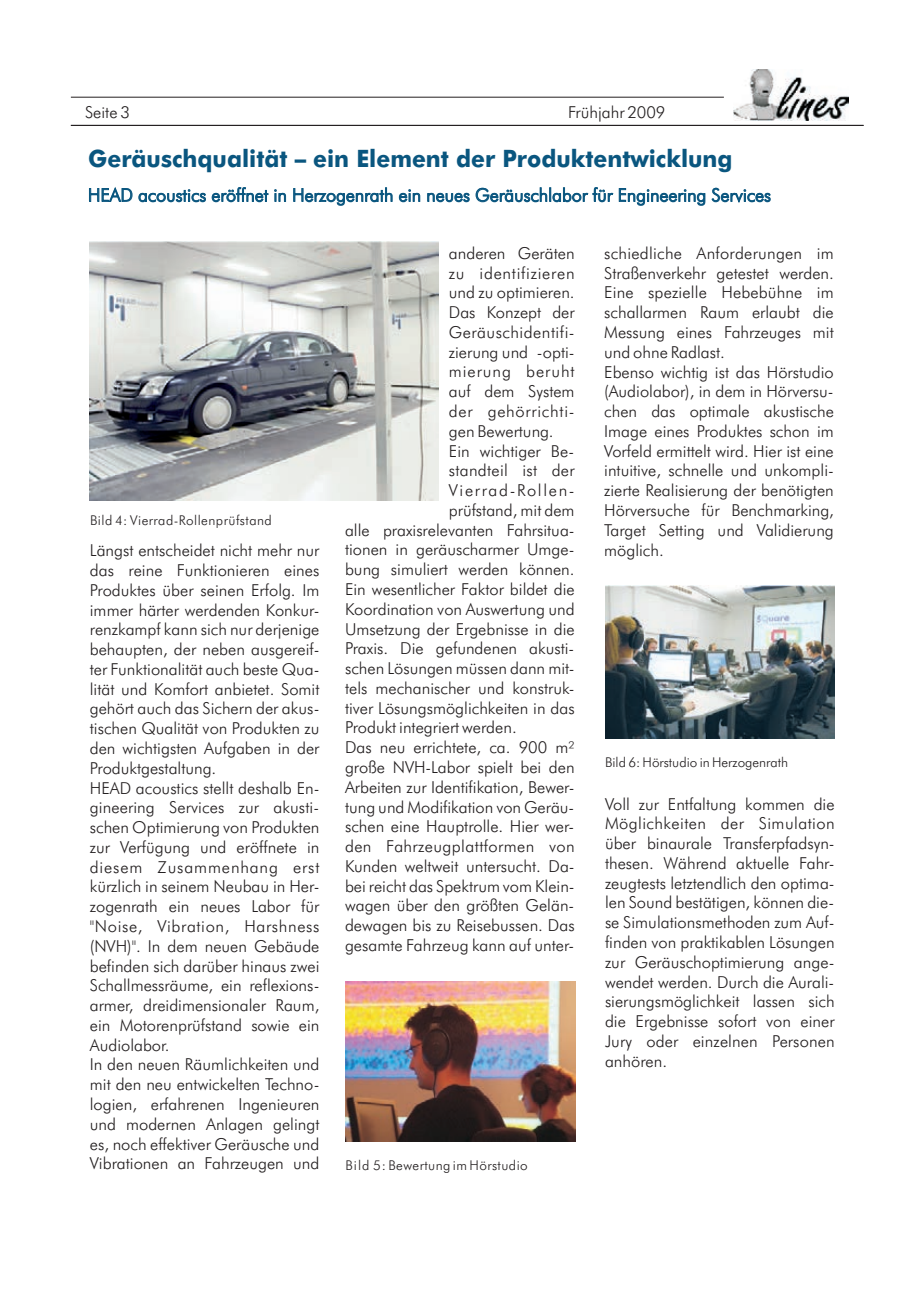
<style>
.page{position:relative;width:921px;height:1290px;background:#fff}
.page>*{position:absolute;margin:0;border:0;box-sizing:border-box;transform-origin:0 0}
.t1{font:700 24px "Futura Md BT";color:#0a567f;scale:.95 1}
.t2{font:18px "Futura Lt BT";color:#0a567f}
.t3{font:16.5px/19.8px "Futura Lt BT";color:#231f20}
.t4{font:16.5px "Futura Lt BT";letter-spacing:.045em;color:#231f20}
.t5{font:16.5px "Futura Lt BT";letter-spacing:.025em;color:#231f20}
.t6{font:16.5px "Futura Lt BT";letter-spacing:.03em;color:#231f20}
.t7{font:16.5px "Futura Lt BT";letter-spacing:.1em;color:#231f20}
.t8{font:16.5px "Futura Lt BT";letter-spacing:.055em;color:#231f20}
.t9{font:13.5px "Futura Lt BT";letter-spacing:.035em;color:#231f20}
.t10{font:13.5px "Futura Lt BT";color:#231f20}
</style>
<div class="page">
<img style="left:733px;top:70px;width:115px;height:51px">
<hr style="left:71px;top:97px;width:653px;height:1px;background:#231f20">
<hr style="left:71px;top:125px;width:793px;height:1px;background:#231f20">
<img style="left:605px;top:586px;width:230px;height:153px">
<img style="left:345px;top:981px;width:231px;height:160px">
<img style="left:90px;top:242px;width:348px;height:259px">
<p class="t3" style="left:85px;top:104px;width:46px">Seite 3</p>
<p class="t3" style="left:568px;top:104px;width:99px">Frühjahr 2009</p>
<h1 class="t1" style="left:88px;top:149px;width:680px">Geräuschqualität – ein Element der Produktentwicklung</h1>
<p class="t2" style="left:88px;top:188px;width:685px">HEAD acoustics eröffnet in Herzogenrath ein neues Geräuschlabor für Engineering Services</p>
<p class="t9" style="left:90px;top:515px;width:183px">Bild 4: Vierrad-Rollenprüfstand</p>
<p class="t3" style="left:90px;top:542px;width:231px">Längst entscheidet nicht mehr nur das reine Funktionieren eines<br>Produktes über seinen Erfolg. Im immer härter werdenden Konkur&shy;renzkampf kann sich nur derjenige behaupten, der neben ausgereif&shy;ter Funktionalität auch beste Qua&shy;lität und Komfort anbietet. Somit gehört auch das Sichern der akus&shy;tischen Qualität von Produkten zu den wichtigsten Aufgaben in der<br>Produktgestaltung.<br>HEAD acoustics stellt deshalb En&shy;gineering Services zur akusti&shy;schen Optimierung von Produkten zur Verfügung und eröffnete in diesem Zusammenhang erst kürzlich in seinem Neubau in Her&shy;zogenrath ein neues Labor für "Noise, Vibration, Harshness (NVH)". In dem neuen Gebäude befinden sich darüber hinaus zwei<br>Schallmessräume, ein reflexions&shy;armer, dreidimensionaler Raum, ein Motorenprüfstand sowie ein<br>Audiolabor.<br>In den neuen Räumlichkeiten und mit den neu entwickelten Techno&shy;logien, erfahrenen Ingenieuren und modernen Anlagen gelingt es, noch effektiver Geräusche und<br>Vibrationen an Fahrzeugen und</p>
<p class="t3" style="left:449px;top:245px;width:127px">anderen Geräten</p>
<p class="t4" style="left:449px;top:266px;width:127px">zu identifizieren</p>
<p class="t3" style="left:449px;top:284px;width:127px">und zu optimieren.</p>
<p class="t3" style="left:449px;top:304px;width:127px">Das Konzept der</p>
<p class="t6" style="left:449px;top:325px;width:127px">Geräuschidentifi-</p>
<p class="t3" style="left:449px;top:343px;width:127px">zierung und -opti-</p>
<p class="t8" style="left:449px;top:365px;width:127px">mierung beruht</p>
<p class="t3" style="left:449px;top:383px;width:127px">auf dem System</p>
<p class="t4" style="left:449px;top:404px;width:127px">der gehörrichti-</p>
<p class="t3" style="left:449px;top:423px;width:106px">gen Bewertung.</p>
<p class="t3" style="left:449px;top:442px;width:127px">Ein wichtiger Be-</p>
<p class="t3" style="left:449px;top:462px;width:127px">standteil ist der</p>
<p class="t7" style="left:449px;top:484px;width:127px">Vierrad-Rollen-</p>
<p class="t3" style="left:449px;top:502px;width:127px">prüfstand, mit dem</p>
<p class="t3" style="left:345px;top:521px;width:231px">alle praxisrelevanten Fahrsitua-</p>
<p class="t3" style="left:345px;top:541px;width:231px">tionen in geräuscharmer Umge-</p>
<p class="t3" style="left:345px;top:561px;width:231px">bung simuliert werden können.</p>
<p class="t3" style="left:345px;top:581px;width:231px">Ein wesentlicher Faktor bildet die</p>
<p class="t3" style="left:345px;top:601px;width:231px">Koordination von Auswertung und</p>
<p class="t3" style="left:345px;top:620px;width:231px">Umsetzung der Ergebnisse in die</p>
<p class="t3" style="left:345px;top:640px;width:231px">Praxis. Die gefundenen akusti-</p>
<p class="t3" style="left:345px;top:660px;width:231px">schen Lösungen müssen dann mit-</p>
<p class="t3" style="left:345px;top:680px;width:231px">tels mechanischer und konstruk-</p>
<p class="t3" style="left:345px;top:699px;width:231px">tiver Lösungsmöglichkeiten in das</p>
<p class="t3" style="left:345px;top:719px;width:173px">Produkt integriert werden.</p>
<p class="t3" style="left:345px;top:739px;width:231px">Das neu errichtete, ca. 900 m²</p>
<p class="t3" style="left:345px;top:759px;width:231px">große NVH-Labor spielt bei den</p>
<p class="t3" style="left:345px;top:779px;width:231px">Arbeiten zur Identifikation, Bewer-</p>
<p class="t3" style="left:345px;top:798px;width:231px">tung und Modifikation von Geräu-</p>
<p class="t3" style="left:345px;top:818px;width:231px">schen eine Hauptrolle. Hier wer-</p>
<p class="t5" style="left:345px;top:840px;width:231px">den Fahrzeugplattformen von</p>
<p class="t3" style="left:345px;top:858px;width:231px">Kunden weltweit untersucht. Da-</p>
<p class="t3" style="left:345px;top:877px;width:231px">bei reicht das Spektrum vom Klein-</p>
<p class="t3" style="left:345px;top:897px;width:231px">wagen über den größten Gelän-</p>
<p class="t3" style="left:345px;top:917px;width:231px">dewagen bis zu Reisebussen. Das</p>
<p class="t3" style="left:345px;top:937px;width:231px">gesamte Fahrzeug kann auf unter-</p>
<p class="t9" style="left:346px;top:1160px;width:184px">Bild 5: Bewertung im Hörstudio</p>
<p class="t3" style="left:604px;top:245px;width:231px">schiedliche Anforderungen im<br>Straßenverkehr getestet werden.<br>Eine spezielle Hebebühne im schallarmen Raum erlaubt die<br>Messung eines Fahrzeuges mit und ohne Radlast.<br>Ebenso wichtig ist das Hörstudio (Audiolabor), in dem in Hörversu&shy;chen das optimale akustische<br>Image eines Produktes schon im<br>Vorfeld ermittelt wird. Hier ist eine intuitive, schnelle und unkompli&shy;zierte Realisierung der benötigten<br>Hörversuche für Benchmarking,<br>Target Setting und Validierung möglich.</p>
<p class="t10" style="left:605px;top:757px;width:185px">Bild 6: Hörstudio in Herzogenrath</p>
<p class="t3" style="left:605px;top:795px;width:231px;text-align:justify">Voll zur Entfaltung kommen die Möglichkeiten der Simulation über binaurale Transferpfadsyn&shy;thesen. Während aktuelle Fahr&shy;zeugtests letztendlich den optima&shy;len Sound bestätigen, können die&shy;se Simulationsmethoden zum Auf&shy;finden von praktikablen Lösungen zur Geräuschoptimierung ange&shy;wendet werden. Durch die Aurali&shy;sierungsmöglichkeit lassen sich die Ergebnisse sofort von einer Jury oder einzelnen Personen anhören.</p>
</div>
